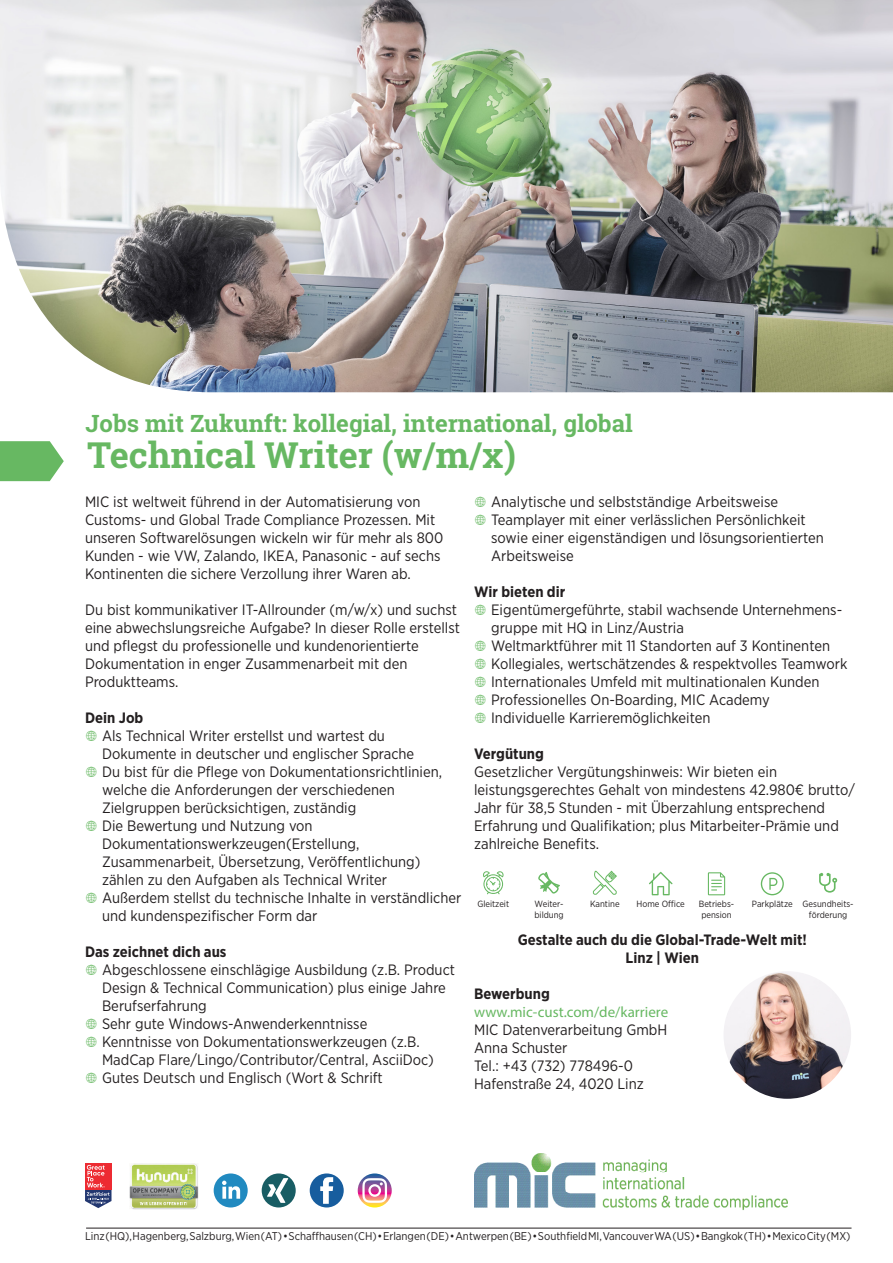
<style>
.page{position:relative;width:893px;height:1263px;background:#fff}
.page>*{position:absolute;margin:0;border:0;box-sizing:border-box;transform-origin:0 0}
.t1{font:700 36px "Roboto Slab";color:#67b862}
.t2{font:700 24px "Roboto Slab";color:#67b862}
.t3{font:15px/18px "Gotham Narrow";color:#231f20}
.t4{font:700 15px "Gotham Narrow";color:#231f20}
.t5{font:15px "Myriad Pro";color:#67b862}
.t6{font:11.25px "Gotham Narrow";color:#231f20}
.t7{font:9px/10.5px "Gotham Narrow";color:#231f20}
.s1{color:#67b862}
</style>
<div class="page">
<hr style="left:86px;top:1228px;width:765px;height:1px;background:#231f20">
<img style="left:474px;top:1153px;width:313px;height:57px">
<img style="left:130px;top:1164px;width:68px;height:45px">
<svg style="left:214px;top:1173px;width:34px;height:34px"></svg>
<div style="left:262px;top:1173px;width:34px;height:34px;background:#185d64;border-radius:50%"></div>
<svg style="left:267px;top:1178px;width:21px;height:25px"></svg>
<svg style="left:358px;top:1173px;width:34px;height:34px"></svg>
<svg style="left:362px;top:1178px;width:25px;height:25px"></svg>
<div style="left:310px;top:1173px;width:34px;height:34px;background:#175d9e;border-radius:50%"></div>
<svg style="left:320px;top:1177px;width:13px;height:27px"></svg>
<svg style="left:85px;top:1163px;width:26px;height:45px"></svg>
<svg style="left:0;top:441px;width:64px;height:40px"></svg>
<img style="left:0;top:0;width:893px;height:392px">
<svg style="left:483px;top:871px;width:21px;height:23px"></svg>
<svg style="left:708px;top:872px;width:17px;height:23px"></svg>
<svg style="left:538px;top:872px;width:22px;height:22px"></svg>
<svg style="left:761px;top:872px;width:23px;height:23px"></svg>
<svg style="left:592px;top:870px;width:25px;height:25px"></svg>
<svg style="left:819px;top:873px;width:18px;height:20px"></svg>
<svg style="left:649px;top:872px;width:23px;height:23px"></svg>
<img style="left:723px;top:971px;width:128px;height:128px;border-radius:64px">
<p class="t2" style="left:86px;top:407px;width:549px">Jobs mit Zukunft: kollegial, international, global</p>
<p class="t1" style="left:87px;top:431px;width:430px">Technical Writer (w/m/x)</p>
<p class="t3" style="left:85px;top:493px;width:337px">MIC ist weltweit führend in der Automatisierung von</p>
<p class="t3" style="left:85px;top:511px;width:360px">Customs- und Global Trade Compliance Prozessen. Mit unseren Softwarelösungen wickeln wir für mehr als 800<br>Kunden - wie VW, Zalando, IKEA, Panasonic - auf sechs Kontinenten die sichere Verzollung ihrer Waren ab.</p>
<p class="t3" style="left:85px;top:601px;width:376px">Du bist kommunikativer IT-Allrounder (m/w/x) und suchst eine abwechslungsreiche Aufgabe? In dieser Rolle erstellst und pflegst du professionelle und kundenorientierte Dokumentation in enger Zusammenarbeit mit den Produktteams.</p>
<p class="t4" style="left:85px;top:708px;width:60px">Dein Job</p>
<p class="t3" style="left:102px;top:727px;width:314px;text-indent:-17px"><span class="s1">■</span> Als Technical Writer erstellst und wartest du<br>Dokumente in deutscher und englischer Sprache</p>
<p class="t3" style="left:102px;top:763px;width:342px;text-indent:-17px"><span class="s1">■</span> Du bist für die Pflege von Dokumentationsrichtlinien, welche die Anforderungen der verschiedenen<br>Zielgruppen berücksichtigen, zuständig</p>
<p class="t3" style="left:102px;top:817px;width:320px;text-indent:-17px"><span class="s1">■</span> Die Bewertung und Nutzung von Dokumentationswerkzeugen(Erstellung, Zusammenarbeit, Übersetzung, Veröffentlichung) zählen zu den Aufgaben als Technical Writer</p>
<p class="t3" style="left:102px;top:889px;width:361px;text-indent:-17px"><span class="s1">■</span> Außerdem stellst du technische Inhalte in verständlicher und kundenspezifischer Form dar</p>
<p class="t4" style="left:85px;top:942px;width:143px">Das zeichnet dich aus</p>
<p class="t3" style="left:102px;top:961px;width:354px;text-indent:-17px"><span class="s1">■</span> Abgeschlossene einschlägige Ausbildung (z.B. Product<br>Design &amp; Technical Communication) plus einige Jahre<br>Berufserfahrung</p>
<p class="t3" style="left:85px;top:1015px;width:284px"><span class="s1">■</span> Sehr gute Windows-Anwenderkenntnisse</p>
<p class="t3" style="left:102px;top:1033px;width:333px;text-indent:-17px"><span class="s1">■</span> Kenntnisse von Dokumentationswerkzeugen (z.B.<br>MadCap Flare/Lingo/Contributor/Central, AsciiDoc)</p>
<p class="t3" style="left:85px;top:1069px;width:299px"><span class="s1">■</span> Gutes Deutsch und Englisch (Wort &amp; Schrift</p>
<p class="t3" style="left:474px;top:493px;width:305px"><span class="s1">■</span> Analytische und selbstständige Arbeitsweise</p>
<p class="t3" style="left:491px;top:511px;width:334px;text-indent:-17px"><span class="s1">■</span> Teamplayer mit einer verlässlichen Persönlichkeit sowie einer eigenständigen und lösungsorientierten<br>Arbeitsweise</p>
<p class="t4" style="left:474px;top:582px;width:93px">Wir bieten dir</p>
<p class="t3" style="left:491px;top:601px;width:353px;text-indent:-17px"><span class="s1">■</span> Eigentümergeführte, stabil wachsende Unternehmens&shy;gruppe mit HQ in Linz/Austria</p>
<p class="t3" style="left:474px;top:637px;width:357px"><span class="s1">■</span> Weltmarktführer mit 11 Standorten auf 3 Kontinenten</p>
<p class="t3" style="left:474px;top:655px;width:375px"><span class="s1">■</span> Kollegiales, wertschätzendes &amp; respektvolles Teamwork</p>
<p class="t3" style="left:474px;top:673px;width:347px"><span class="s1">■</span> Internationales Umfeld mit multinationalen Kunden</p>
<p class="t3" style="left:474px;top:691px;width:297px"><span class="s1">■</span> Professionelles On-Boarding, MIC Academy</p>
<p class="t3" style="left:474px;top:709px;width:238px"><span class="s1">■</span> Individuelle Karrieremöglichkeiten</p>
<p class="t4" style="left:474px;top:744px;width:71px">Vergütung</p>
<p class="t3" style="left:474px;top:763px;width:382px">Gesetzlicher Vergütungshinweis: Wir bieten ein leistungsgerechtes Gehalt von mindestens 42.980€ brutto/ Jahr für 38,5 Stunden - mit Überzahlung entsprechend Erfahrung und Qualifikation; plus Mitarbeiter-Prämie und zahlreiche Benefits.</p>
<p class="t7" style="left:477px;top:899px;width:33px">Gleitzeit</p>
<p class="t7" style="left:636px;top:899px;width:50px">Home Office</p>
<p class="t7" style="left:699px;top:899px;width:37px">Betriebs&shy;pension</p>
<p class="t7" style="left:590px;top:899px;width:31px">Kantine</p>
<p class="t7" style="left:752px;top:899px;width:42px">Parkplätze</p>
<p class="t7" style="left:803px;top:899px;width:53px;text-align:center">Gesundheits&shy;förderung</p>
<p class="t7" style="left:535px;top:899px;width:30px">Weiter-</p>
<p class="t7" style="left:534px;top:909px;width:31px">bildung</p>
<p class="t4" style="left:518px;top:930px;width:291px">Gestalte auch du die Global-Trade-Welt mit!</p>
<p class="t4" style="left:626px;top:948px;width:75px">Linz | Wien</p>
<p class="t4" style="left:474px;top:984px;width:77px">Bewerbung</p>
<p class="t5" style="left:474px;top:1003px;width:196px">www.mic-cust.com/de/karriere</p>
<p class="t3" style="left:474px;top:1020px;width:195px">MIC Datenverarbeitung GmbH</p>
<p class="t3" style="left:474px;top:1038px;width:95px">Anna Schuster</p>
<p class="t3" style="left:474px;top:1056px;width:160px">Tel.: +43 (732) 778496-0</p>
<p class="t3" style="left:474px;top:1074px;width:171px">Hafenstraße 24, 4020 Linz</p>
<p class="t6" style="left:85px;top:1229px;width:767px">Linz (HQ), Hagenberg, Salzburg, Wien (AT) • Schaffhausen (CH) • Erlangen (DE) • Antwerpen (BE) • Southfield MI, Vancouver WA (US) • Bangkok (TH) • Mexico City (MX)</p>
</div>
